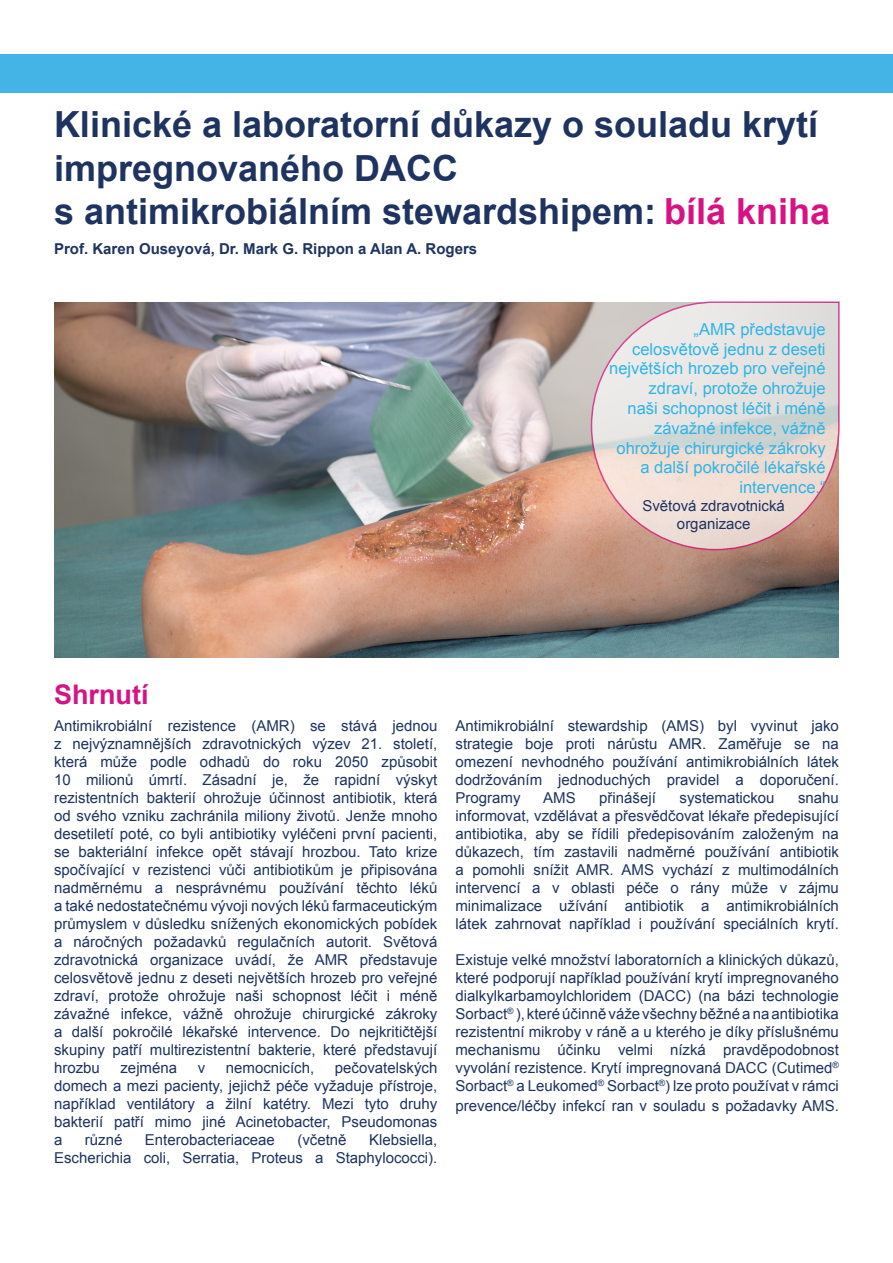
<style>
.page{position:relative;width:893px;height:1263px;background:#fff}
.page>*{position:absolute;margin:0;border:0;box-sizing:border-box;transform-origin:0 0}
.t1{font:700 36px/43.2px "Arial";color:#1e3360}
.t2{font:700 27px "Arial";color:#d61285}
.t3{font:16.5px/19.8px "Arial";color:#2eb5e7;text-align:right}
.t4{font:15px/18px "Arial";color:#1e3360;text-align:justify}
.t5{font:700 15px "Arial";color:#1e3360}
.s1{color:#d61285}
</style>
<div class="page">
<img style="left:54px;top:302px;width:785px;height:356px">
<svg style="left:590px;top:301px;width:250px;height:250px;background:#e1d4cf"></svg>
<div style="left:0;top:54px;width:893px;height:38px;background:#44b4e7"></div>
<p class="t1" style="left:54px;top:104px;width:766px">Klinické a laboratorní důkazy o souladu krytí impregnovaného DACC</p>
<p class="t1" style="left:54px;top:191px;width:778px">s antimikrobiálním stewardshipem: <span class="s1">bílá kniha</span></p>
<p class="t5" style="left:54px;top:239px;width:425px">Prof. Karen Ouseyová, Dr. Mark G. Rippon a Alan A. Rogers</p>
<p class="t3" style="left:609px;top:319px;width:218px">„AMR představuje celosvětově jednu z deseti největších hrozeb pro veřejné zdraví, protože ohrožuje<br>naši schopnost léčit i méně závažné infekce, vážně ohrožuje chirurgické zákroky a další pokročilé lékařské intervence.“</p>
<p class="t4" style="left:642px;top:497px;width:144px;text-align:center">Světová zdravotnická organizace</p>
<p class="t2" style="left:54px;top:677px;width:96px">Shrnutí</p>
<p class="t4" style="left:54px;top:717px;width:385px">Antimikrobiální rezistence (AMR) se stává jednou z nejvýznamnějších zdravotnických výzev 21. století, která může podle odhadů do roku 2050 způsobit 10 milionů úmrtí. Zásadní je, že rapidní výskyt rezistentních bakterií ohrožuje účinnost antibiotik, která od svého vzniku zachránila miliony životů. Jenže mnoho desetiletí poté, co byli antibiotiky vyléčeni první pacienti, se bakteriální infekce opět stávají hrozbou. Tato krize spočívající v rezistenci vůči antibiotikům je připisována nadměrnému a nesprávnému používání těchto léků a také nedostatečnému vývoji nových léků farmaceutickým průmyslem v důsledku snížených ekonomických pobídek a náročných požadavků regulačních autorit. Světová zdravotnická organizace uvádí, že AMR představuje celosvětově jednu z deseti největších hrozeb pro veřejné zdraví, protože ohrožuje naši schopnost léčit i méně závažné infekce, vážně ohrožuje chirurgické zákroky a další pokročilé lékařské intervence. Do nejkritičtější skupiny patří multirezistentní bakterie, které představují hrozbu</p>
<p class="t4" style="left:54px;top:1059px;width:385px;text-indent:281px">pečovatelských domech a mezi pacienty, jejichž péče vyžaduje přístroje, například ventilátory a žilní katétry. Mezi tyto druhy bakterií patří mimo jiné Acinetobacter, Pseudomonas a</p>
<p class="t4" style="left:120px;top:1059px;width:58px">zejména</p>
<p class="t4" style="left:198px;top:1059px;width:9px">v</p>
<p class="t4" style="left:226px;top:1059px;width:90px">nemocnicích,</p>
<p class="t4" style="left:85px;top:1131px;width:39px">různé</p>
<p class="t4" style="left:145px;top:1131px;width:132px">Enterobacteriaceae</p>
<p class="t4" style="left:297px;top:1131px;width:51px">(včetně</p>
<p class="t4" style="left:54px;top:1131px;width:385px;text-align:right">Klebsiella,<br>Escherichia coli, Serratia, Proteus a Staphylococci).</p>
<p class="t4" style="left:455px;top:717px;width:385px">Antimikrobiální stewardship (AMS) byl vyvinut jako</p>
<p class="t4" style="left:455px;top:735px;width:385px">strategie boje proti nárůstu AMR. Zaměřuje se na omezení nevhodného používání antimikrobiálních látek dodržováním jednoduchých pravidel a doporučení.<br>Programy</p>
<p class="t4" style="left:543px;top:789px;width:34px">AMS</p>
<p class="t4" style="left:599px;top:789px;width:58px">přinášejí</p>
<p class="t4" style="left:679px;top:789px;width:97px">systematickou</p>
<p class="t4" style="left:455px;top:789px;width:385px;text-indent:343px">snahu informovat, vzdělávat a přesvědčovat lékaře předepisující antibiotika, aby se řídili předepisováním založeným na důkazech, tím zastavili nadměrné používání antibiotik a pomohli snížit AMR. AMS vychází z multimodálních intervencí a v oblasti péče o rány může v zájmu minimalizace užívání antibiotik a antimikrobiálních látek zahrnovat například i používání speciálních krytí.</p>
<p class="t4" style="left:455px;top:951px;width:385px">Existuje velké množství laboratorních a klinických důkazů, které podporují například používání krytí impregnovaného dialkylkarbamoylchloridem (DACC) (na bázi technologie Sorbact<sup>®</sup> ), které účinně váže všechny běžné a na antibiotika rezistentní mikroby v ráně a u kterého je díky příslušnému mechanismu účinku velmi nízká pravděpodobnost vyvolání rezistence. Krytí impregnovaná DACC (Cutimed<sup>® </sup>Sorbact<sup>®</sup> a Leukomed<sup>®</sup> Sorbact<sup>®</sup>) lze proto používat v rámci</p>
<p class="t4" style="left:455px;top:1096px;width:385px">prevence/léčby infekcí ran v souladu s požadavky AMS.</p>
</div>
